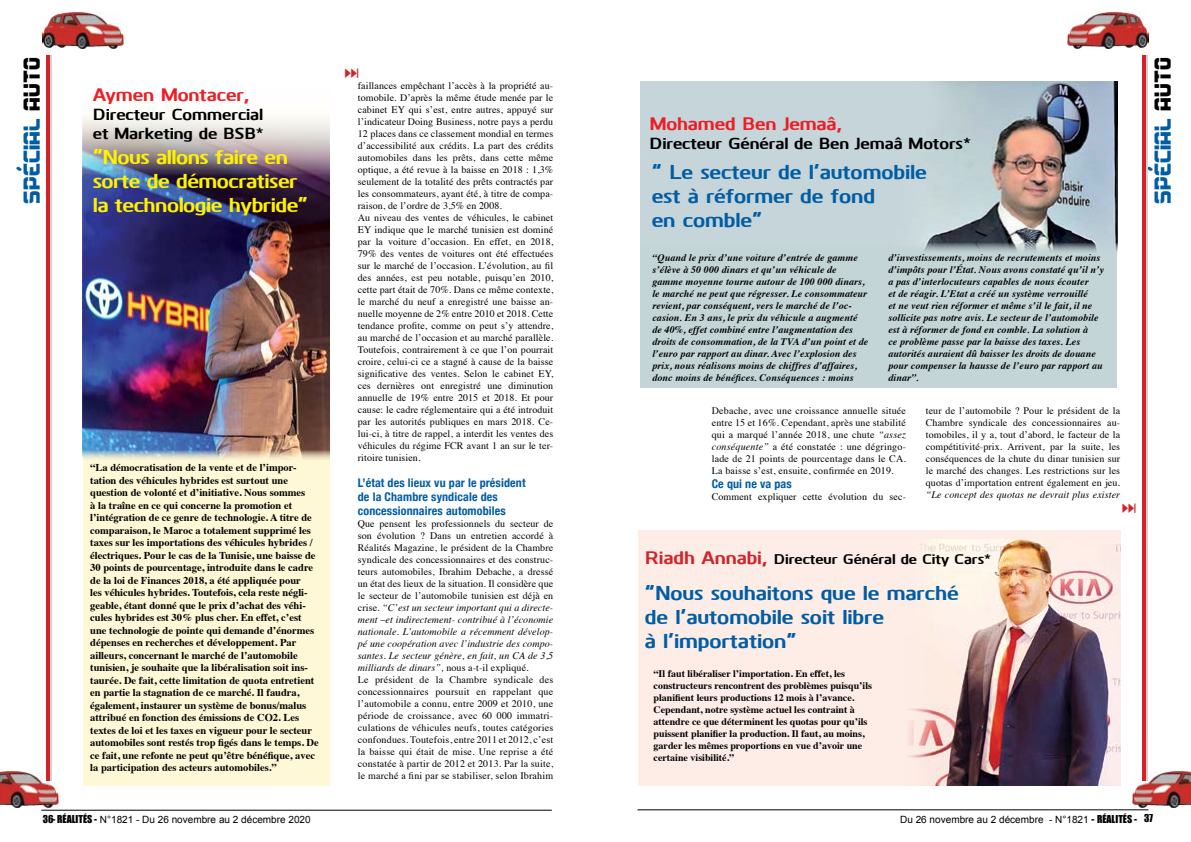
<style>
.page{position:relative;width:1191px;height:842px;background:#fff}
.page>*{position:absolute;margin:0;border:0;box-sizing:border-box;transform-origin:0 0}
.t1{font:24px "Soldier Laser Condensed";color:#005da4}
.t2{font:700 20px/24px "Kuro";color:#005da4}
.t3{font:700 20px/24px "Kuro";letter-spacing:-.02em;color:#fff200}
.t4{font:700 18px "Kuro";color:#ed1d24}
.t5{font:700 16px/19.2px "Kuro";color:#000}
.t6{font:700 14px "Kuro";color:#000}
.t7{font:700 condensed 12px/14px "Helvetica Neue";letter-spacing:.01em;color:#005da4}
.t8{font:700 10.5px/12.5px "Times";color:#000}
.t9{font:10px/12px "Times";letter-spacing:.01em;color:#000}
.t10{font:italic 700 10px/12px "Times";letter-spacing:.01em;color:#000}
.t11{font:700 10px/12px "Times";color:#000}
.t12{font:10px "Arial";color:#000}
.t13{font:italic 10px "Times";letter-spacing:.01em;color:#000}
.t14{font:10px "Impact";color:#000}
.s1{color:#000}
.s2{font-style:italic}
.s3{font-size:18px;color:#d2232a}
.s4{font-family:"Impact"}
</style>
<div class="page">
<hr style="left:41px;top:810px;width:511px;height:1px;background:#000">
<hr style="left:637px;top:809px;width:511px;height:1px;background:#000">
<hr style="left:48px;top:55px;width:3px;height:726px;background:#d1d3d4">
<hr style="left:46px;top:55px;width:3px;height:726px;background:#d2232a">
<img style="left:0;top:770px;width:59px;height:37px">
<img style="left:1132px;top:770px;width:59px;height:37px">
<img style="left:43px;top:11px;width:80px;height:37px">
<img style="left:1067px;top:11px;width:81px;height:37px">
<hr style="left:1144px;top:55px;width:3px;height:726px;background:#d1d3d4">
<svg style="left:1141px;top:55px;width:4px;height:726px;fill:#d2232a"></svg>
<div style="left:638px;top:530px;width:482px;height:255px;background:#feede7"></div>
<img style="left:909px;top:539px;width:211px;height:246px">
<div style="left:83px;top:88px;width:247px;height:697px;background:#fff8d7"></div>
<img style="left:83px;top:105px;width:247px;height:354px">
<div style="left:640px;top:81px;width:476px;height:307px;background:#c3d5d7"></div>
<img style="left:913px;top:81px;width:205px;height:173px">
<h1 class="t1" style="left:17px;top:204px;width:148px;rotate:-90deg">Spécial <span class="s1">Auto</span></h1>
<h1 class="t1" style="left:1147px;top:204px;width:148px;rotate:-90deg">Spécial <span class="s1">Auto</span></h1>
<p class="t9" style="left:358px;top:79px;width:197px">faillances empêchant l’accès à la propriété au&shy;tomobile. D’après la même étude menée par le cabinet EY qui s’est, entre autres, appuyé sur l’indicateur Doing Business, notre pays a perdu 12 places dans ce classement mondial en termes d’accessibilité aux crédits. La part des crédits automobiles dans les prêts, dans cette même optique, a été revue à la baisse en 2018 : 1,3% seulement de la totalité des prêts contractés par les consommateurs, ayant été, à titre de compa&shy;raison, de l’ordre de 3,5% en 2008.<br>Au niveau des ventes de véhicules, le cabinet EY indique que le marché tunisien est dominé par la voiture d’occasion. En effet, en 2018, 79% des ventes de voitures ont été effectuées sur le marché de l’occasion. L’évolution, au fil des années, est peu notable, puisqu’en 2010, cette part était de 70%. Dans ce même contexte, le marché du neuf a enregistré une baisse an&shy;nuelle moyenne de 2% entre 2010 et 2018. Cette tendance profite, comme on peut s’y attendre, au marché de l’occasion et au marché parallèle.<br>Toutefois, contrairement à ce que l’on pourrait croire, celui-ci ce a stagné à cause de la baisse significative des ventes. Selon le cabinet EY, ces dernières ont enregistré une diminution annuelle de 19% entre 2015 et 2018. Et pour cause: le cadre réglementaire qui a été introduit par les autorités publiques en mars 2018. Ce&shy;lui-ci, à titre de rappel, a interdit les ventes des véhicules du régime FCR avant 1 an sur le ter&shy;ritoire tunisien.</p>
<p class="t7" style="left:358px;top:475px;width:169px">L’état des lieux vu par le président de la Chambre syndicale des concessionnaires automobiles</p>
<p class="t9" style="left:358px;top:517px;width:197px">Que pensent les professionnels du secteur de son évolution ? Dans un entretien accordé à Réalités Magazine, le président de la Chambre syndicale des concessionnaires et des construc&shy;teurs automobiles, Ibrahim Debache, a dressé un état des lieux de la situation. Il considère que le secteur de l’automobile tunisien est déjà en crise. <span class="s2">“C’est un secteur important qui a directe&shy;ment –et indirectement- contribué à l’économie nationale. L’automobile a récemment dévelop&shy;pé une coopération avec l’industrie des compo&shy;santes. Le secteur génère, en fait, un CA de 3,5 milliards de dinars”,</span> nous a-t-il expliqué.<br>Le président de la Chambre syndicale des concessionnaires poursuit en rappelant que l’automobile a connu, entre 2009 et 2010, une période de croissance, avec 60 000 immatri&shy;culations de véhicules neufs, toutes catégories confondues. Toutefois, entre 2011 et 2012, c’est la baisse qui était de mise. Une reprise a été constatée à partir de 2012 et 2013. Par la suite, le marché a fini par se stabiliser, selon Ibrahim</p>
<h3 class="t4" style="left:93px;top:81px;width:158px">Aymen Montacer,</h3>
<h3 class="t5" style="left:93px;top:104px;width:172px">Directeur Commercial et Marketing de BSB*</h3>
<h3 class="t4" style="left:649px;top:110px;width:194px">Mohamed Ben Jemaâ,</h3>
<h3 class="t5" style="left:649px;top:133px;width:323px">Directeur Général de Ben Jemaâ Motors*</h3>
<h2 class="t2" style="left:651px;top:158px;width:276px">“ Le secteur de l’automobile est à réformer de fond<br>en comble”</h2>
<p class="t10" style="left:652px;top:251px;width:217px">“Quand le prix d’une voiture d’entrée de gamme s’élève à 50 000 dinars et qu’un véhicule de gamme moyenne tourne autour de 100 000 dinars, le marché ne peut que régresser. Le consommateur revient, par conséquent, vers le marché de l’oc&shy;casion. En 3 ans, le prix du véhicule a augmenté de 40%, effet combiné entre l’augmentation des droits de consommation, de la TVA d’un point et de l’euro par rapport au dinar. Avec l’explosion des prix, nous réalisons moins de chiffres d’affaires, donc moins de bénéfices. Conséquences : moins</p>
<p class="t10" style="left:888px;top:251px;width:217px">d’investissements, moins de recrutements et moins d’impôts pour l’État. Nous avons constaté qu’il n’y a pas d’interlocuteurs capables de nous écouter<br>et de réagir. L’Etat a créé un système verrouillé<br>et ne veut rien réformer et même s’il le fait, il ne sollicite pas notre avis. Le secteur de l’automobile est à réformer de fond en comble. La solution à<br>ce problème passe par la baisse des taxes. Les autorités auraient dû baisser les droits de douane pour compenser la hausse de l’euro par rapport au dinar”.</p>
<h2 class="t3" style="left:93px;top:143px;width:217px">“Nous allons faire en sorte de démocratiser la technologie hybride”</h2>
<p class="t9" style="left:711px;top:403px;width:196px;text-align:justify">Debache, avec une croissance annuelle située entre 15 et 16%. Cependant, après une stabilité qui a marqué l’année 2018, une chute <span class="s2">“assez conséquente”</span> a été constatée : une dégringo&shy;lade de 21 points de pourcentage dans le CA.<br>La baisse s’est, ensuite, confirmée en 2019.</p>
<p class="t7" style="left:711px;top:476px;width:81px">Ce qui ne va pas</p>
<p class="t9" style="left:711px;top:489px;width:196px">Comment expliquer cette évolution du sec-</p>
<p class="t9" style="left:926px;top:403px;width:196px;text-align:justify">teur de l’automobile ? Pour le président de la Chambre syndicale des concessionnaires au&shy;tomobiles, il y a, tout d’abord, le facteur de la compétitivité-prix. Arrivent, par la suite, les conséquences de la chute du dinar tunisien sur le marché des changes. Les restrictions sur les quotas d’importation entrent également en jeu.</p>
<p class="t13" style="left:926px;top:486px;width:196px">“Le concept des quotas ne devrait plus exister</p>
<p class="t8" style="left:90px;top:460px;width:230px">“La démocratisation de la vente et de l’impor&shy;tation des véhicules hybrides est surtout une question de volonté et d’initiative. Nous sommes<br>à la traîne en ce qui concerne la promotion et l’intégration de ce genre de technologie. A titre de comparaison, le Maroc a totalement supprimé les taxes sur les importations des véhicules hybrides / électriques. Pour le cas de la Tunisie, une baisse de 30 points de pourcentage, introduite dans le cadre de la loi de Finances 2018, a été appliquée pour<br>les véhicules hybrides. Toutefois, cela reste négli&shy;geable, étant donné que le prix d’achat des véhi&shy;cules hybrides est 30% plus cher. En effet, c’est une technologie de pointe qui demande d’énormes dépenses en recherches et développement. Par ailleurs, concernant le marché de l’automobile tunisien, je souhaite que la libéralisation soit ins&shy;taurée. De fait, cette limitation de quota entretient en partie la stagnation de ce marché. Il faudra, également, instaurer un système de bonus/malus attribué en fonction des émissions de CO2. Les textes de loi et les taxes en vigueur pour le secteur automobiles sont restés trop figés dans le temps. De ce fait, une refonte ne peut qu’être bénéfique, avec la participation des acteurs automobiles.”</p>
<h3 class="t6" style="left:645px;top:548px;width:347px"><span class="s3">Riadh Annabi,</span> Directeur Général de City Cars*</h3>
<h2 class="t2" style="left:645px;top:579px;width:315px">“Nous souhaitons que le marché de l’automobile soit libre<br>à l’importation”</h2>
<p class="t11" style="left:653px;top:666px;width:220px">“Il faut libéraliser l’importation. En effet, les constructeurs rencontrent des problèmes puisqu’ils planifient leurs productions 12 mois à l’avance.<br>Cependant, notre système actuel les contraint à attendre ce que déterminent les quotas pour qu’ils puissent planifier la production. Il faut, au moins, garder les mêmes proportions en vue d’avoir une certaine visibilité.”</p>
<p class="t14" style="left:43px;top:813px;width:25px">36- RÉALITÉS</p>
<p class="t12" style="left:94px;top:813px;width:218px"><span class="s4">-</span> N°1821 - Du 26 novembre au 2 décembre 2020</p>
<p class="t12" style="left:900px;top:813px;width:208px">Du 26 novembre au 2 décembre - N°1821 <span class="s4">- RÉALITÉS</span></p>
<p class="t14" style="left:1134px;top:812px;width:21px">- 37</p>
</div>
